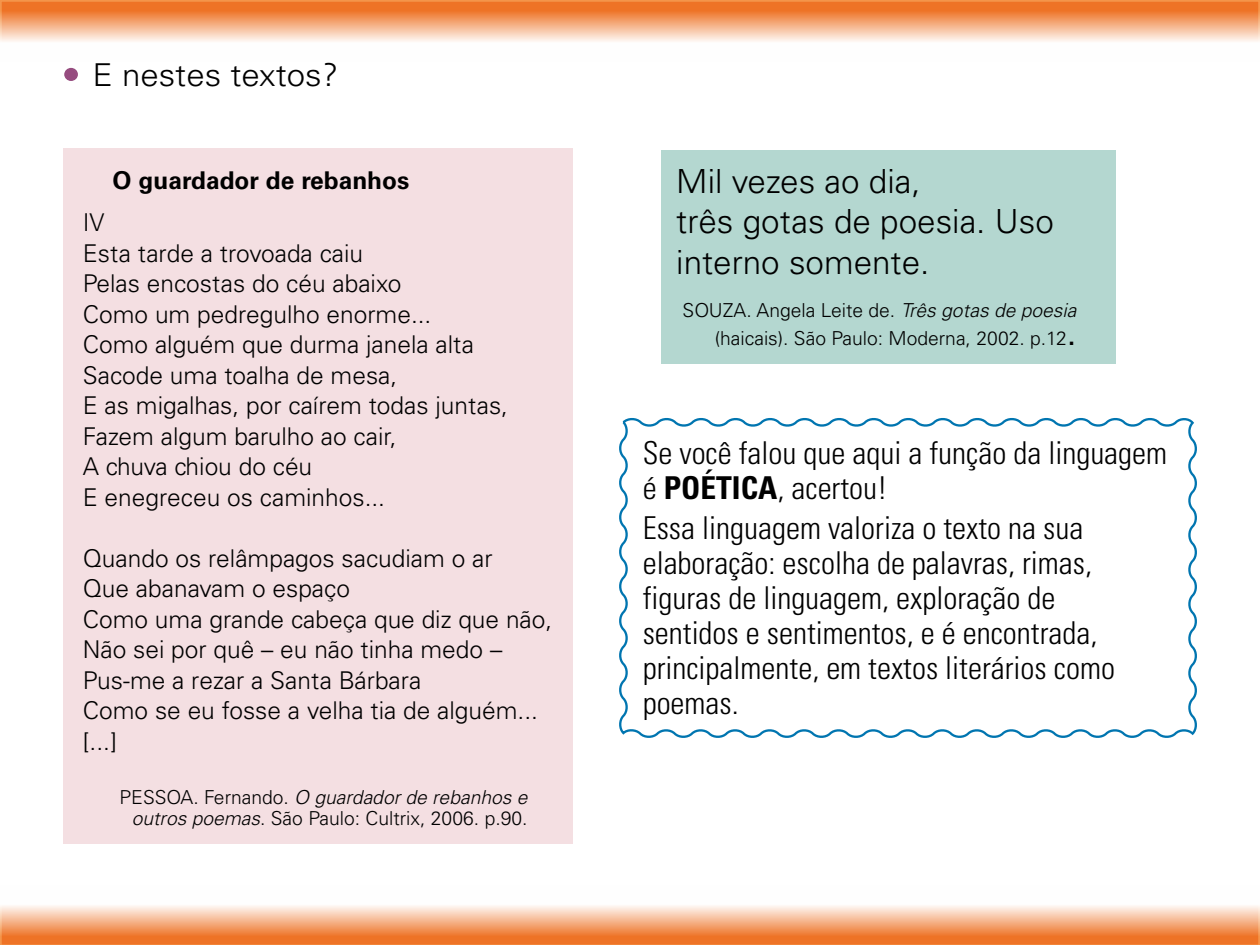
<style>
.page{position:relative;width:1260px;height:945px;background:#fff}
.page>*{position:absolute;margin:0;border:0;box-sizing:border-box;transform-origin:0 0}
.t1{font:300 condensed 43.75px "Univers LT Std";color:#000}
.t2{font:300 33.25px/40.9px "Univers LT Std";color:#000}
.t3{font:300 condensed 31.5px/35px "Univers LT Std";color:#000}
.t4{font:300 31.5px "Univers LT Std";color:#000;scale:1.05 1}
.t5{font:300 24.5px/30.4px "Univers LT Std";color:#000}
.t6{font:700 24.5px "Univers LT Std";color:#000}
.t7{font:300 19.25px/21px "Univers LT Std";color:#000;text-align:right}
.s1{color:#964c7f}
.s2{font-style:italic}
.s3{font-weight:700}
</style>
<div class="page">
<svg style="left:0;top:0;width:1260px;height:42px;background:#f4a675"></svg>
<svg style="left:0;top:906px;width:1260px;height:39px;background:#f4a676"></svg>
<div style="left:63px;top:148px;width:509px;height:696px;background:#f4dfe2"></div>
<div style="left:64px;top:68px;width:14px;height:13px;border:2px solid #964c7f;border-radius:50%"></div>
<div style="left:661px;top:150px;width:455px;height:214px;background:#b4d7d0"></div>
<svg style="left:619px;top:418px;width:578px;height:320px"></svg>
<p class="t4" style="left:63px;top:56px;width:264px"><span class="s1">•</span> E nestes textos?</p>
<p class="t6" style="left:113px;top:166px;width:298px">O guardador de rebanhos</p>
<p class="t5" style="left:83px;top:208px;width:427px">IV<br>Esta tarde a trovoada caiu<br>Pelas encostas do céu abaixo<br>Como um pedregulho enorme...<br>Como alguém que durma janela alta<br>Sacode uma toalha de mesa,<br>E as migalhas, por caírem todas juntas,<br>Fazem algum barulho ao cair,<br>A chuva chiou do céu<br>E enegreceu os caminhos...</p>
<p class="t5" style="left:83px;top:543px;width:471px">Quando os relâmpagos sacudiam o ar<br>Que abanavam o espaço<br>Como uma grande cabeça que diz que não,<br>Não sei por quê – eu não tinha medo –<br>Pus-me a rezar a Santa Bárbara<br>Como se eu fosse a velha tia de alguém... [...]</p>
<p class="t7" style="left:120px;top:786px;width:409px">PESSOA. Fernando. <span class="s2">O guardador de rebanhos e outros poemas</span>. São Paulo: Cultrix, 2006. p.90.</p>
<h2 class="t2" style="left:676px;top:160px;width:379px">Mil vezes ao dia,<br>três gotas de poesia. Uso interno somente.</h2>
<p class="t7" style="left:715px;top:297px;width:363px;line-height:28px;text-align:left;text-indent:-32px">SOUZA. Angela Leite de. <span class="s2">Três gotas de poesia </span>(haicais). São Paulo: Moderna, 2002. p.12</p>
<h1 class="t1" style="left:1067px;top:304px;width:11px">.</h1>
<p class="t3" style="left:643px;top:436px;width:526px">Se você falou que aqui a função da linguagem é <span class="s3">POÉTICA</span>, acertou!</p>
<p class="t3" style="left:643px;top:511px;width:474px">Essa linguagem valoriza o texto na sua elaboração: escolha de palavras, rimas, figuras de linguagem, exploração de sentidos e sentimentos, e é encontrada, principalmente, em textos literários como poemas.</p>
</div>
